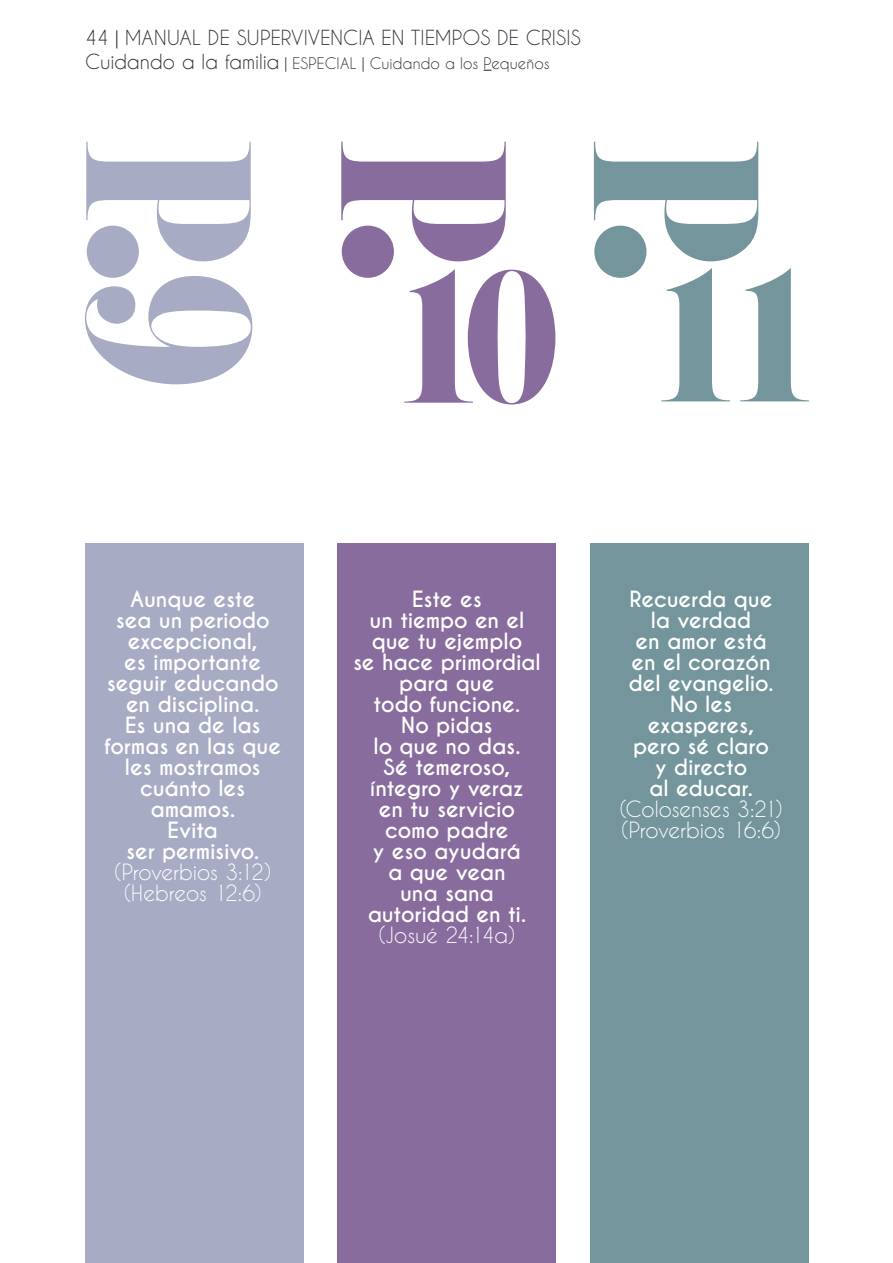
<style>
.page{position:relative;width:893px;height:1263px;background:#fff}
.page>*{position:absolute;margin:0;border:0;box-sizing:border-box;transform-origin:0 0}
.t1{font:225px "Pistilli";color:#a8abc4}
.t2{font:210px "Pistilli";color:#886c9e;scale:.8 1}
.t3{font:210px "Pistilli";color:#73959b;scale:.8 1}
.t4{font:180px "Pistilli";color:#886c9e}
.t5{font:700 21px/21px "Caviar Dreams";letter-spacing:-.01em;color:#fff;text-align:center}
.t6{font:21px/21px "Caviar Dreams";letter-spacing:-.015em;color:#fff;text-align:center}
.t7{font:19.5px "Caviar Dreams";letter-spacing:.01em;color:#2e3036}
.t8{font:15px "Caviar Dreams";letter-spacing:.005em;color:#2e3036}
.s1{font-size:18.75px;color:#000}
.s2{font-size:19.5px}
.s3{color:#000}
.s4{font-size:210px}
.s5{font-size:225px}
.s6{color:#73959b}
</style>
<div class="page">
<div style="left:86px;top:543px;width:218px;height:720px;background:#a8abc4"></div>
<div style="left:338px;top:543px;width:218px;height:720px;background:#886c9e"></div>
<div style="left:590px;top:543px;width:218px;height:720px;background:#73959b"></div>
<p class="t7" style="left:85px;top:26px;width:497px">44 <span class="s1">|</span> MANUAL DE SUPERVIVENCIA EN TIEMPOS DE CRISIS</p>
<p class="t8" style="left:85px;top:54px;width:466px"><span class="s2">Cuidando a la familia</span> <span class="s3">|</span> ESPECIAL <span class="s3">|</span> Cuidando a los Pequeños</p>
<h1 class="t1" style="left:316px;top:138px;width:257px;rotate:90deg"><span class="s4">P</span>.9</h1>
<h2 class="t2" style="left:556px;top:138px;width:187px;rotate:90deg">P<span class="s5">.</span></h2>
<h2 class="t3" style="left:808px;top:138px;width:187px;rotate:90deg">P<span class="s5">.</span></h2>
<h3 class="t4" style="left:383px;top:219px;width:449px">10 <span class="s6">11</span></h3>
<p class="t5" style="left:104px;top:589px;width:179px">Aunque este<br>sea un periodo excepcional,<br>es importante seguir educando en disciplina.<br>Es una de las formas en las que les mostramos cuánto les amamos.<br>Evita<br>ser permisivo.</p>
<p class="t6" style="left:115px;top:861px;width:158px">(Proverbios 3:12) (Hebreos 12:6)</p>
<p class="t5" style="left:353px;top:589px;width:189px">Este es<br>un tiempo en el que tu ejemplo<br>se hace primordial para que<br>todo funcione.<br>No pidas<br>lo que no das.<br>Sé temeroso, íntegro y veraz<br>en tu servicio como padre<br>y eso ayudará<br>a que vean<br>una sana autoridad en ti.</p>
<p class="t6" style="left:379px;top:924px;width:138px">(Josué 24:14a)</p>
<p class="t5" style="left:629px;top:589px;width:147px">Recuerda que la verdad<br>en amor está en el corazón del evangelio.<br>No les exasperes, pero sé claro y directo<br>al educar.</p>
<p class="t6" style="left:620px;top:798px;width:164px;text-align:left">(Colosenses 3:21) (Proverbios 16:6)</p>
</div>
